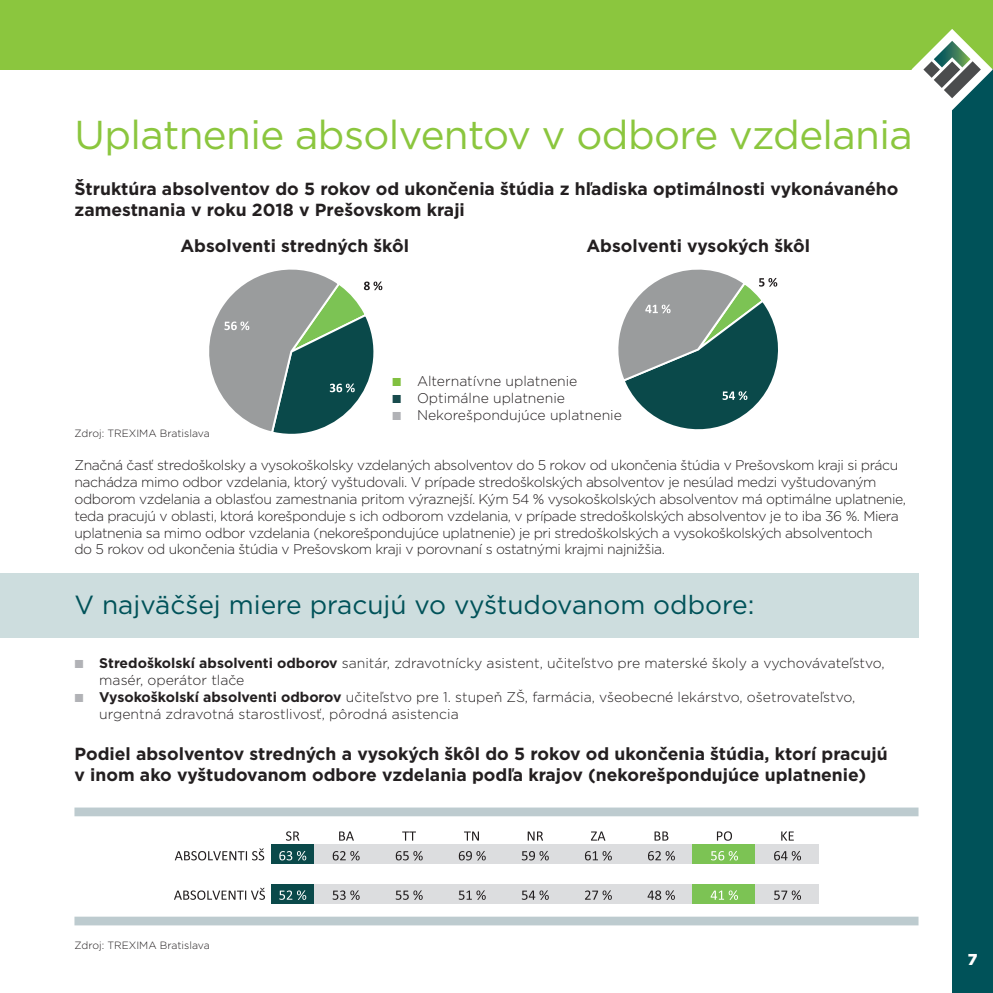
<style>
.page{position:relative;width:993px;height:993px;background:#fff}
.page>*{position:absolute;margin:0;border:0;box-sizing:border-box;transform-origin:0 0}
.t1{font:40.25px "Gotham";letter-spacing:-.015em;color:#8bc63e}
.t2{font:26.25px "Gotham";color:#005259}
.t3{font:700 17.5px/21px "Gotham";color:#231f20}
.t4{font:900 15.75px "Gotham";color:#fff}
.t5{font:300 14px/16.8px "Gotham";letter-spacing:-.03em;color:#231f20}
.t6{font:300 14px/16.8px "Gotham";color:#231f20}
.t7{font:300 10.5px "Gotham";color:#231f20}
.s1{font-family:"Proxima Nova";font-weight:400;color:#81c040}
.s2{font-family:"Proxima Nova";font-weight:400;color:#184b4d}
.s3{font-family:"Proxima Nova";font-weight:400;color:#b1b2b6}
.s4{font-weight:700}
</style>
<div class="page">
<div style="left:0;top:0;width:992px;height:69px;background:#8bc63e"></div>
<div style="left:951px;top:69px;width:41px;height:923px;background:#005259"></div>
<svg style="left:911px;top:29px;width:81px;height:81px"></svg>
<div style="left:0;top:573px;width:918px;height:64px;background:#cdddde"></div>
<div style="left:74px;top:807px;width:844px;height:9px;background:#bdcbcf"></div>
<div style="left:74px;top:916px;width:844px;height:9px;background:#bdcbcf"></div>
<svg style="left:209px;top:269px;width:174px;height:165px"></svg>
<svg style="left:618px;top:269px;width:160px;height:161px"></svg>
<svg style="left:286px;top:831px;width:13px;height:9px"></svg>
<svg style="left:339px;top:831px;width:15px;height:9px"></svg>
<svg style="left:402px;top:831px;width:14px;height:9px"></svg>
<svg style="left:464px;top:831px;width:15px;height:9px"></svg>
<svg style="left:527px;top:831px;width:16px;height:9px"></svg>
<svg style="left:591px;top:831px;width:14px;height:9px"></svg>
<svg style="left:654px;top:831px;width:14px;height:9px"></svg>
<svg style="left:716px;top:831px;width:15px;height:9px"></svg>
<svg style="left:781px;top:831px;width:12px;height:9px"></svg>
<svg style="left:175px;top:848px;width:89px;height:12px"></svg>
<div style="left:271px;top:844px;width:43px;height:19px;background:#0a494a"></div>
<svg style="left:279px;top:851px;width:27px;height:9px"></svg>
<div style="left:314px;top:844px;width:63px;height:19px;background:#dcdddf"></div>
<svg style="left:332px;top:851px;width:27px;height:9px"></svg>
<div style="left:377px;top:844px;width:63px;height:19px;background:#dcdddf"></div>
<svg style="left:395px;top:851px;width:27px;height:9px"></svg>
<div style="left:440px;top:844px;width:63px;height:19px;background:#dcdddf"></div>
<svg style="left:458px;top:851px;width:27px;height:9px"></svg>
<div style="left:503px;top:844px;width:63px;height:19px;background:#dcdddf"></div>
<svg style="left:521px;top:851px;width:27px;height:9px"></svg>
<div style="left:566px;top:844px;width:63px;height:19px;background:#dcdddf"></div>
<svg style="left:584px;top:851px;width:27px;height:9px"></svg>
<div style="left:629px;top:844px;width:63px;height:19px;background:#dcdddf"></div>
<svg style="left:648px;top:851px;width:26px;height:9px"></svg>
<div style="left:692px;top:844px;width:63px;height:19px;background:#7cc354"></div>
<svg style="left:711px;top:851px;width:26px;height:9px"></svg>
<div style="left:755px;top:844px;width:63px;height:19px;background:#dcdddf"></div>
<svg style="left:774px;top:851px;width:26px;height:9px"></svg>
<svg style="left:174px;top:887px;width:91px;height:12px"></svg>
<div style="left:271px;top:883px;width:43px;height:20px;background:#0a494a"></div>
<svg style="left:279px;top:890px;width:27px;height:9px"></svg>
<div style="left:314px;top:883px;width:63px;height:20px;background:#dcdddf"></div>
<svg style="left:332px;top:890px;width:27px;height:9px"></svg>
<div style="left:377px;top:883px;width:63px;height:20px;background:#dcdddf"></div>
<svg style="left:395px;top:890px;width:27px;height:9px"></svg>
<div style="left:440px;top:883px;width:63px;height:20px;background:#dcdddf"></div>
<svg style="left:458px;top:890px;width:27px;height:9px"></svg>
<div style="left:503px;top:883px;width:63px;height:20px;background:#dcdddf"></div>
<svg style="left:521px;top:890px;width:27px;height:9px"></svg>
<div style="left:566px;top:883px;width:63px;height:20px;background:#dcdddf"></div>
<svg style="left:585px;top:890px;width:26px;height:9px"></svg>
<div style="left:629px;top:883px;width:63px;height:20px;background:#dcdddf"></div>
<svg style="left:647px;top:890px;width:27px;height:9px"></svg>
<div style="left:692px;top:883px;width:63px;height:20px;background:#7cc354"></div>
<svg style="left:710px;top:890px;width:27px;height:9px"></svg>
<div style="left:755px;top:883px;width:63px;height:20px;background:#dcdddf"></div>
<svg style="left:774px;top:890px;width:26px;height:9px"></svg>
<p class="t1" style="left:74px;top:109px;width:839px">Uplatnenie absolventov v odbore vzdelania</p>
<p class="t3" style="left:74px;top:179px;width:825px">Štruktúra absolventov do 5 rokov od ukončenia štúdia z hľadiska optimálnosti vykonávaného zamestnania v roku 2018 v Prešovskom kraji</p>
<p class="t3" style="left:180px;top:235px;width:230px">Absolventi stredných škôl</p>
<p class="t3" style="left:586px;top:235px;width:225px">Absolventi vysokých škôl</p>
<p class="t6" style="left:392px;top:372px;width:187px"><span class="s1">■</span> Alternatívne uplatnenie</p>
<p class="t6" style="left:392px;top:389px;width:174px"><span class="s2">■</span> Optimálne uplatnenie</p>
<p class="t6" style="left:392px;top:406px;width:231px"><span class="s3">■</span> Nekorešpondujúce uplatnenie</p>
<p class="t7" style="left:74px;top:426px;width:137px">Zdroj: TREXIMA Bratislava</p>
<p class="t5" style="left:74px;top:456px;width:832px">Značná časť stredoškolsky a vysokoškolsky vzdelaných absolventov do 5 rokov od ukončenia štúdia v Prešovskom kraji si prácu nachádza mimo odbor vzdelania, ktorý vyštudovali. V prípade stredoškolských absolventov je nesúlad medzi vyštudovaným odborom vzdelania a oblasťou zamestnania pritom výraznejší. Kým 54 % vysokoškolských absolventov má optimálne uplatnenie, teda pracujú v oblasti, ktorá korešponduje s ich odborom vzdelania, v prípade stredoškolských absolventov je to iba 36 %. Miera uplatnenia sa mimo odbor vzdelania (nekorešpondujúce uplatnenie) je pri stredoškolských a vysokoškolských absolventoch<br>do 5 rokov od ukončenia štúdia v Prešovskom kraji v porovnaní s ostatnými krajmi najnižšia.</p>
<p class="t2" style="left:74px;top:587px;width:681px">V najväčšej miere pracujú vo vyštudovanom odbore:</p>
<p class="t6" style="left:99px;top:654px;width:786px;text-indent:-25px"><span class="s3">■</span> <span class="s4">Stredoškolskí absolventi odborov</span> sanitár, zdravotnícky asistent, učiteľstvo pre materské školy a vychovávateľstvo, masér, operátor tlače</p>
<p class="t6" style="left:99px;top:688px;width:757px;text-indent:-25px"><span class="s3">■</span> <span class="s4">Vysokoškolskí absolventi odborov</span> učiteľstvo pre 1. stupeň ZŠ, farmácia, všeobecné lekárstvo, ošetrovateľstvo, urgentná zdravotná starostlivosť, pôrodná asistencia</p>
<p class="t3" style="left:74px;top:743px;width:814px">Podiel absolventov stredných a vysokých škôl do 5 rokov od ukončenia štúdia, ktorí pracujú v inom ako vyštudovanom odbore vzdelania podľa krajov (nekorešpondujúce uplatnenie)</p>
<p class="t7" style="left:74px;top:938px;width:137px">Zdroj: TREXIMA Bratislava</p>
<p class="t4" style="left:967px;top:948px;width:11px">7</p>
</div>
